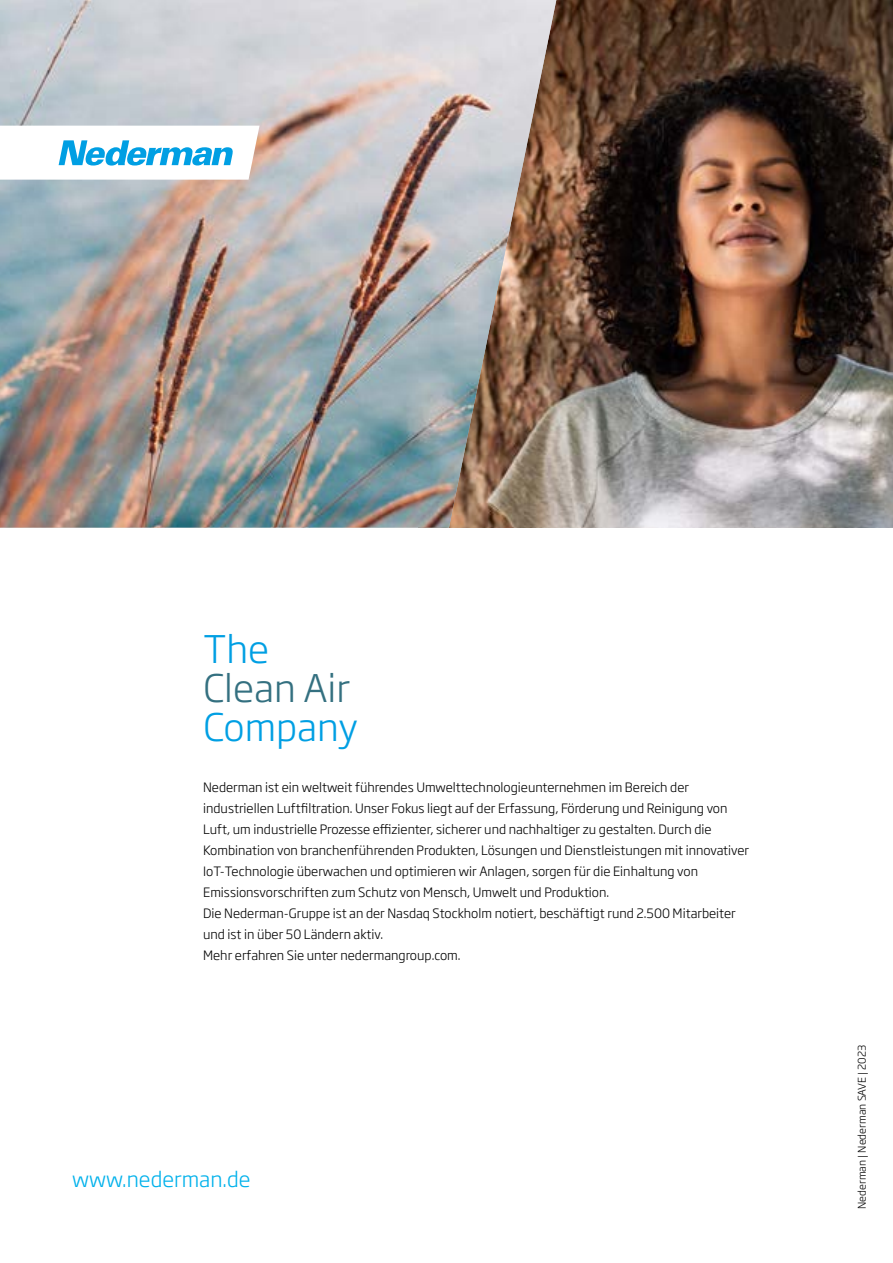
<style>
.page{position:relative;width:893px;height:1263px;background:#fff}
.page>*{position:absolute;margin:0;border:0;box-sizing:border-box;transform-origin:0 0}
.t1{font:300 37.65px "Soho Gothic Pro";color:#009fe3}
.t2{font:300 37.65px "Soho Gothic Pro";color:#347080}
.t3{font:300 21px "Soho Gothic Pro";color:#00b1eb}
.t4{font:300 12.75px/21px "Soho Gothic Pro";color:#000}
.t5{font:300 10.5px "Soho Gothic Pro";color:#000}
</style>
<div class="page">
<img style="left:556px;top:0;width:337px;height:527px">
<img style="left:0;top:0;width:556px;height:528px">
<svg style="left:0;top:126px;width:260px;height:54px"></svg>
<h1 class="t1" style="left:204px;top:620px;width:67px">The</h1>
<h1 class="t2" style="left:204px;top:659px;width:148px">Clean Air</h1>
<h1 class="t1" style="left:204px;top:698px;width:156px">Company</h1>
<p class="t4" style="left:203px;top:776px;width:547px">Nederman ist ein weltweit führendes Umwelttechnologieunternehmen im Bereich der industriellen Luftfiltration. Unser Fokus liegt auf der Erfassung, Förderung und Reinigung von Luft, um industrielle Prozesse effizienter, sicherer und nachhaltiger zu gestalten. Durch die Kombination von branchenführenden Produkten, Lösungen und Dienstleistungen mit innovativer IoT-Technologie überwachen und optimieren wir Anlagen, sorgen für die Einhaltung von Emissionsvorschriften zum Schutz von Mensch, Umwelt und Produktion.<br>Die Nederman-Gruppe ist an der Nasdaq Stockholm notiert, beschäftigt rund 2.500 Mitarbeiter und ist in über 50 Ländern aktiv.<br>Mehr erfahren Sie unter nedermangroup.com.</p>
<h2 class="t3" style="left:72px;top:1162px;width:180px">www.nederman.de</h2>
<p class="t5" style="left:854px;top:1209px;width:166px;rotate:-90deg">Nederman | Nederman SAVE | 2023</p>
</div>
